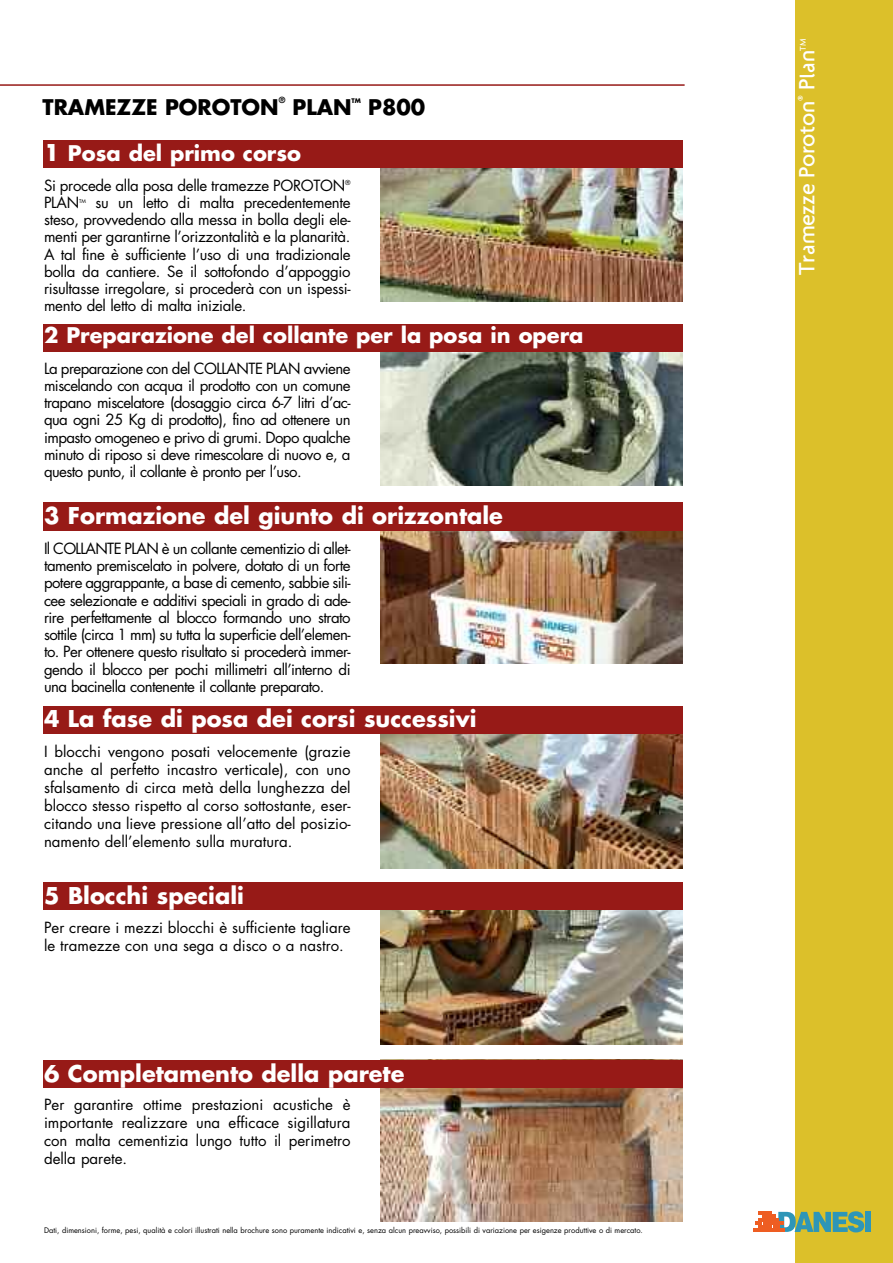
<style>
.page{position:relative;width:893px;height:1263px;background:#fff}
.page>*{position:absolute;margin:0;border:0;box-sizing:border-box;transform-origin:0 0}
.t1{font:24px "Bluty";letter-spacing:-.015em;color:#fff}
.t2{font:700 22.5px "Futura";color:#fff}
.t3{font:700 21px "Futura";color:#fff}
.t4{font:700 21px "Futura";color:#000}
.t5{font:15px/17.2px "Futura";letter-spacing:-.02em;color:#000;text-align:justify}
.t6{font:15px/18px "Futura";color:#000}
.t7{font:9px "Bluty";color:#fff}
.t8{font:700 8.25px "Futura";color:#000}
.t9{font:7.5px "Futura";color:#000}
.t10{font:6.75px "Futura";color:#000}
.t11{font:700 6.15px "Futura";color:#000}
.t12{font:5.1px "Futura";color:#000}
.s1{font-size:22.5px}
</style>
<div class="page">
<hr style="left:0;top:84px;width:685px;height:2px;background:#971a17">
<div style="left:795px;top:0;width:98px;height:1263px;background:#dcc02a"></div>
<img style="left:381px;top:168px;width:301px;height:134px">
<div style="left:43px;top:140px;width:639px;height:28px;background:#971a17"></div>
<img style="left:381px;top:531px;width:301px;height:133px">
<img style="left:381px;top:734px;width:301px;height:134px">
<div style="left:43px;top:502px;width:639px;height:29px;background:#971a17"></div>
<div style="left:43px;top:706px;width:639px;height:28px;background:#971a17"></div>
<img style="left:381px;top:910px;width:301px;height:134px">
<div style="left:43px;top:883px;width:639px;height:27px;background:#971a17"></div>
<img style="left:381px;top:1087px;width:301px;height:134px">
<div style="left:43px;top:1060px;width:639px;height:27px;background:#971a17"></div>
<img style="left:381px;top:352px;width:301px;height:134px">
<div style="left:43px;top:324px;width:639px;height:28px;background:#971a17"></div>
<div style="left:865px;top:1212px;width:6px;height:20px;background:#2e96b7"></div>
<svg style="left:753px;top:1211px;width:111px;height:21px"></svg>
<h3 class="t4" style="left:43px;top:98px;width:238px">TRAMEZZE POROTON</h3>
<p class="t8" style="left:279px;top:96px;width:8px">®</p>
<h3 class="t4" style="left:292px;top:98px;width:61px">PLAN</h3>
<p class="t11" style="left:352px;top:98px;width:11px">TM</p>
<h3 class="t4" style="left:368px;top:98px;width:59px">P800</h3>
<h3 class="t3" style="left:44px;top:144px;width:259px"><span class="s1">1</span> Posa del primo corso</h3>
<p class="t5" style="left:44px;top:178px;width:303px">Si procede alla posa delle tramezze POROTON</p>
<p class="t10" style="left:345px;top:180px;width:7px">®</p>
<p class="t5" style="left:44px;top:195px;width:37px">PLAN</p>
<p class="t12" style="left:79px;top:198px;width:8px">TM</p>
<p class="t5" style="left:44px;top:195px;width:308px;text-indent:51px">su un letto di malta precedentemente steso, provvedendo alla messa in bolla degli ele&shy;menti per garantirne l’orizzontalità e la planarità.<br>A tal fine è sufficiente l’uso di una tradizionale bolla da cantiere. Se il sottofondo d’appoggio risultasse irregolare, si procederà con un ispessi&shy;mento del letto di malta iniziale.</p>
<h3 class="t3" style="left:44px;top:326px;width:541px">2 Preparazione del collante per la posa in opera</h3>
<p class="t5" style="left:44px;top:361px;width:308px">La preparazione con del COLLANTE PLAN avviene miscelando con acqua il prodotto con un comune trapano miscelatore (dosaggio circa 6-7 litri d’ac&shy;qua ogni 25 Kg di prodotto), fino ad ottenere un impasto omogeneo e privo di grumi. Dopo qualche minuto di riposo si deve rimescolare di nuovo e, a questo punto, il collante è pronto per l’uso.</p>
<h2 class="t2" style="left:44px;top:505px;width:460px">3 Formazione del giunto di orizzontale</h2>
<p class="t5" style="left:44px;top:541px;width:308px">Il COLLANTE PLAN è un collante cementizio di allet&shy;tamento premiscelato in polvere, dotato di un forte potere aggrappante, a base di cemento, sabbie sili&shy;cee selezionate e additivi speciali in grado di ade&shy;rire perfettamente al blocco formando uno strato sottile (circa 1 mm) su tutta la superficie dell’elemen&shy;to. Per ottenere questo risultato si procederà immer&shy;gendo il blocco per pochi millimetri all’interno di una bacinella contenente il collante preparato.</p>
<h2 class="t2" style="left:44px;top:708px;width:434px">4 La fase di posa dei corsi successivi</h2>
<p class="t5" style="left:44px;top:743px;width:308px;line-height:18px">I blocchi vengono posati velocemente (grazie anche al perfetto incastro verticale), con uno sfalsamento di circa metà della lunghezza del blocco stesso rispetto al corso sottostante, eser&shy;citando una lieve pressione all’atto del posizio&shy;namento dell’elemento sulla muratura.</p>
<h2 class="t2" style="left:44px;top:886px;width:201px">5 Blocchi speciali</h2>
<p class="t6" style="left:44px;top:919px;width:308px">Per creare i mezzi blocchi è sufficiente tagliare le tramezze con una sega a disco o a nastro.</p>
<h2 class="t2" style="left:44px;top:1063px;width:362px">6 Completamento della parete</h2>
<p class="t5" style="left:44px;top:1097px;width:308px;line-height:18px">Per garantire ottime prestazioni acustiche è importante realizzare una efficace sigillatura con malta cementizia lungo tutto il perimetro della parete.</p>
<p class="t9" style="left:44px;top:1226px;width:600px">Dati, dimensioni, forme, pesi, qualità e colori illustrati nella brochure sono puramente indicativi e, senza alcun preavviso, possibili di variazione per esigenze produttive o di mercato.</p>
<p class="t7" style="left:797px;top:51px;width:14px;rotate:-90deg">TM</p>
<h1 class="t1" style="left:792px;top:275px;width:226px;rotate:-90deg">Tramezze Poroton<sup>®</sup> Plan</h1>
</div>
